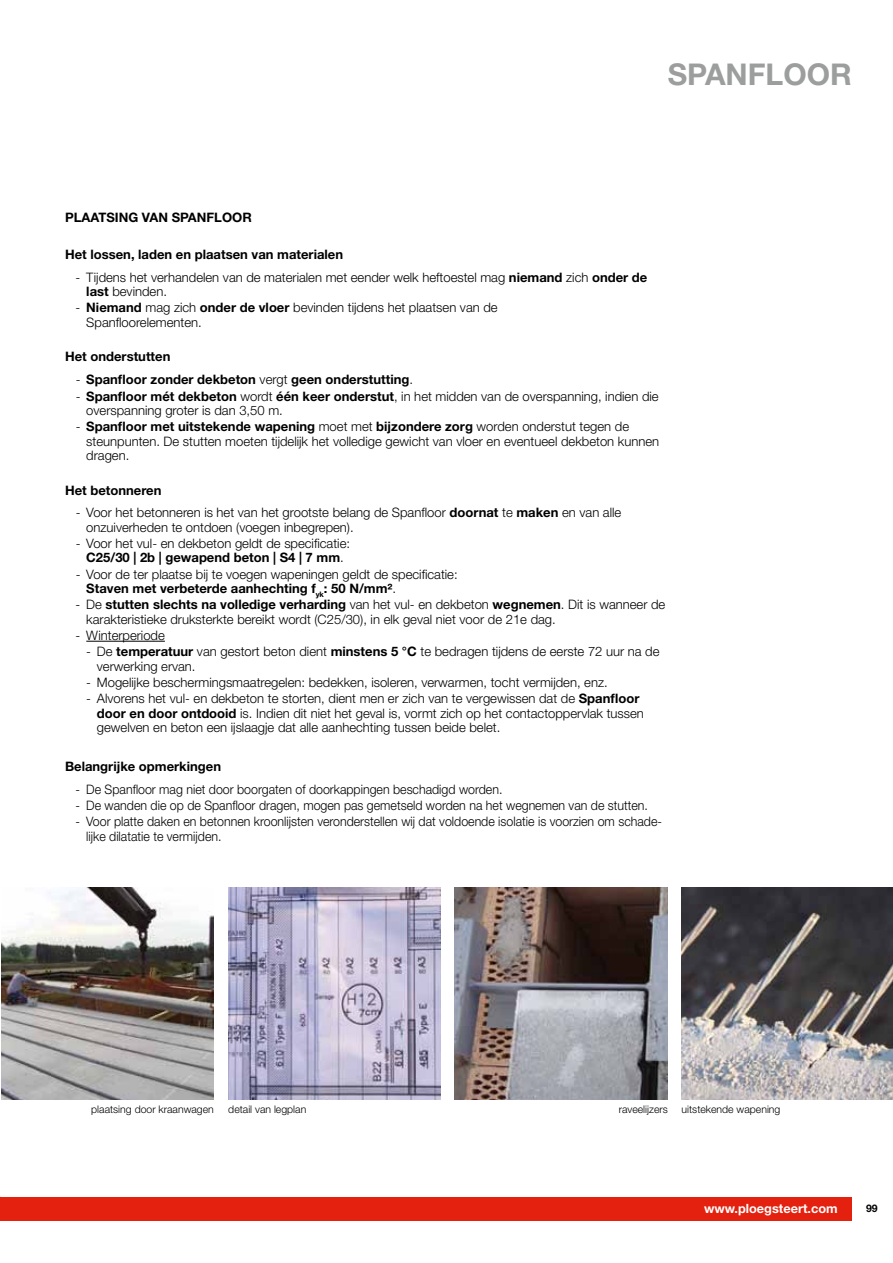
<style>
.page{position:relative;width:893px;height:1263px;background:#fff}
.page>*{position:absolute;margin:0;border:0;box-sizing:border-box;transform-origin:0 0}
.t1{font:700 30px "Helvetica Neue LT Std";color:#9c9d9d}
.t2{font:300 13.05px/14.2px "Helvetica Neue LT Std";color:#000}
.t3{font:300 13.05px/14.2px "Helvetica Neue LT Std";color:#000;scale:.95 1}
.t4{font:700 13.05px "Helvetica Neue LT Std";color:#000}
.t5{font:700 12.75px "Helvetica Neue LT Std";color:#fff}
.t6{font:300 10.5px "Helvetica Neue LT Std";color:#000}
.t7{font:700 10.5px "Helvetica Neue LT Std";color:#000}
.s1{font-weight:700}
.s2{font-weight:300}
</style>
<div class="page">
<img style="left:1px;top:887px;width:213px;height:213px">
<img style="left:228px;top:888px;width:213px;height:212px">
<img style="left:455px;top:888px;width:212px;height:212px">
<img style="left:682px;top:887px;width:211px;height:213px">
<hr style="left:86px;top:641px;width:79px;height:1px;background:#000">
<div style="left:0;top:1197px;width:850px;height:23px;background:#e4200e"></div>
<h1 class="t1" style="left:668px;top:56px;width:185px">Spanfloor</h1>
<p class="t4" style="left:65px;top:209px;width:188px">plaaTSing van Spanfloor</p>
<p class="t4" style="left:65px;top:246px;width:280px">het lossen, laden en plaatsen van materialen</p>
<p class="t2" style="left:86px;top:270px;width:563px;text-indent:-11px">- Tijdens het verhandelen van de materialen met eender welk heftoestel mag <span class="s1">niemand</span> zich <span class="s1">onder de last</span> bevinden.</p>
<p class="t2" style="left:86px;top:300px;width:413px;text-indent:-11px">- <span class="s1">niemand</span> mag zich <span class="s1">onder de vloer</span> bevinden tijdens het plaatsen van de<br>Spanfloorelementen.</p>
<p class="t4" style="left:65px;top:349px;width:107px">het onderstutten</p>
<p class="t4" style="left:76px;top:371px;width:339px"><span class="s2">-</span> Spanfloor zonder dekbeton <span class="s2">vergt</span> geen onderstutting<span class="s2">.</span></p>
<p class="t2" style="left:86px;top:389px;width:574px;text-indent:-11px">- <span class="s1">Spanfloor mét dekbeton</span> wordt <span class="s1">één keer onderstut</span>, in het midden van de overspanning, indien die overspanning groter is dan 3,50 m.</p>
<p class="t2" style="left:86px;top:419px;width:574px;text-indent:-11px">- <span class="s1">Spanfloor met uitstekende wapening</span> moet met <span class="s1">bijzondere zorg</span> worden onderstut tegen de steunpunten. De stutten moeten tijdelijk het volledige gewicht van vloer en eventueel dekbeton kunnen dragen.</p>
<p class="t4" style="left:65px;top:482px;width:98px">het betonneren</p>
<p class="t2" style="left:86px;top:505px;width:536px;text-indent:-11px">- Voor het betonneren is het van het grootste belang de Spanfloor <span class="s1">doornat</span> te <span class="s1">maken</span> en van alle onzuiverheden te ontdoen (voegen inbegrepen).</p>
<p class="t2" style="left:76px;top:536px;width:276px;text-align:center">- Voor het vul- en dekbeton geldt de specificatie: <span class="s1">c25/30 | 2b | gewapend beton | S4 | 7 mm</span>.</p>
<p class="t2" style="left:86px;top:567px;width:373px;text-indent:-11px">- Voor de ter plaatse bij te voegen wapeningen geldt de specificatie:<br><span class="s1">Staven met verbeterde aanhechting f</span><sub>yk</sub><span class="s1">: 50 n/mm²</span>.</p>
<p class="t2" style="left:86px;top:597px;width:581px;text-indent:-11px">- De <span class="s1">stutten slechts na volledige verharding</span> van het vul- en dekbeton <span class="s1">wegnemen</span>. Dit is wanneer de karakteristieke druksterkte bereikt wordt (C25/30), in elk geval niet voor de 21e dag.</p>
<p class="t2" style="left:76px;top:628px;width:91px">- Winterperiode</p>
<p class="t2" style="left:97px;top:644px;width:564px;text-indent:-11px">- De <span class="s1">temperatuur</span> van gestort beton dient <span class="s1">minstens 5 °c</span> te bedragen tijdens de eerste 72 uur na de verwerking ervan.</p>
<p class="t2" style="left:86px;top:675px;width:523px">- Mogelijke beschermingsmaatregelen: bedekken, isoleren, verwarmen, tocht vermijden, enz.</p>
<p class="t2" style="left:97px;top:691px;width:548px;text-indent:-11px">- Alvorens het vul- en dekbeton te storten, dient men er zich van te vergewissen dat de <span class="s1">Spanfloor door en door ontdooid</span> is. Indien dit niet het geval is, vormt zich op het contactoppervlak tussen gewelven en beton een ijslaagje dat alle aanhechting tussen beide belet.</p>
<p class="t4" style="left:65px;top:758px;width:158px">Belangrijke opmerkingen</p>
<p class="t3" style="left:76px;top:782px;width:451px">- De Spanfloor mag niet door boorgaten of doorkappingen beschadigd worden.</p>
<p class="t3" style="left:76px;top:798px;width:604px">- De wanden die op de Spanfloor dragen, mogen pas gemetseld worden na het wegnemen van de stutten.</p>
<p class="t3" style="left:86px;top:814px;width:608px;text-indent:-11px">- Voor platte daken en betonnen kroonlijsten veronderstellen wij dat voldoende isolatie is voorzien om schade&shy;lijke dilatatie te vermijden.</p>
<p class="t6" style="left:91px;top:1103px;width:124px">plaatsing door kraanwagen</p>
<p class="t6" style="left:228px;top:1103px;width:79px">detail van legplan</p>
<p class="t6" style="left:619px;top:1103px;width:51px">raveelijzers</p>
<p class="t6" style="left:682px;top:1103px;width:100px">uitstekende wapening</p>
<p class="t5" style="left:704px;top:1201px;width:135px">www.ploegsteert.com</p>
<p class="t7" style="left:866px;top:1202px;width:13px">99</p>
<p class="t5" style="left:710px;top:1201px;width:135px">www.ploegsteert.com</p>
</div>
